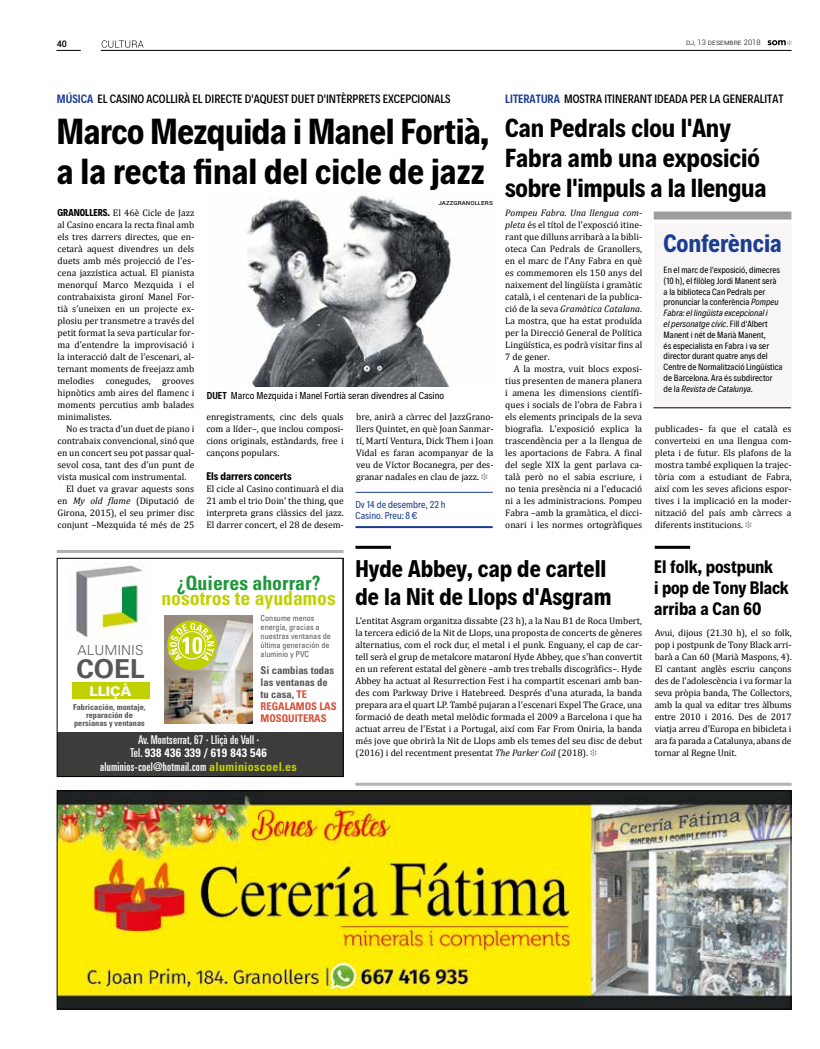
<style>
.page{position:relative;width:820px;height:1049px;background:#fff}
.page>*{position:absolute;margin:0;border:0;box-sizing:border-box;transform-origin:0 0}
.t1{font:700 36px/40px "Decalotype";letter-spacing:-.01em;color:#000}
.t2{font:700 26.1px "Univers LT Std";color:#575756}
.t3{font:700 26px/30px "Decalotype";color:#000}
.t4{font:700 25px "Decalotype";color:#1d3d91}
.t5{font:700 24px/28px "Decalotype";color:#000}
.t6{font:700 condensed 19.7px "Univers LT Std";color:#c1d100}
.t7{font:700 condensed 19.7px "Univers LT Std";color:#1d9739}
.t8{font:700 18px/21px "Decalotype";color:#000}
.t9{font:300 13.8px "Univers LT Std";color:#575756}
.t10{font:900 13.3px "Univers LT Std";color:#fff}
.t11{font:ultra-condensed 12.1px/13.6px "Univers LT Std";letter-spacing:.02em;color:#fff;text-align:center}
.t12{font:500 12px "Decalotype";color:#000}
.t13{font:700 11px "Decalotype";color:#000}
.t14{font:700 condensed 10.6px/12px "Univers LT Std";color:#575756}
.t15{font:10px "Decalotype";color:#000}
.t16{font:10px/11px "Decalotype";color:#1d3d91}
.t17{font:9.5px/12px "Cambria";color:#000;text-align:justify}
.t18{font:9px/10.8px "Decalotype";color:#000}
.t19{font:500 9px "Roboto";color:#000}
.t20{font:700 condensed 8.3px/8px "Univers LT Std";color:#575756;text-align:center}
.t21{font:condensed 8.2px/8.9px "Univers LT Std";color:#575756}
.t22{font:300 7.5px "Roboto";color:#000}
.t23{font:7px "Roboto";color:#000}
.s1{font-weight:600;color:#1d3d91}
.s2{font-family:"Decalotype";font-weight:700;font-size:10px}
.s3{font-style:italic}
.s4{font-weight:600}
.s5{color:#d74f38}
.s6{font-weight:700;font-stretch:condensed}
.s7{font-weight:700;font-stretch:condensed;color:#c1d100}
</style>
<div class="page">
<svg style="left:767px;top:40px;width:24px;height:5px"></svg>
<svg style="left:102px;top:40px;width:41px;height:8px"></svg>
<hr style="left:101px;top:50px;width:690px;height:1px;background:#000">
<svg style="left:56px;top:50px;width:25px;height:1px"></svg>
<hr style="left:355px;top:783px;width:436px;height:3px;background:#b3b2b2">
<hr style="left:57px;top:550px;width:286px;height:3px;background:#b3b2b2">
<img style="left:59px;top:792px;width:730px;height:215px">
<div style="left:57px;top:790px;width:734px;height:219px;border:1px solid #000"></div>
<div style="left:57px;top:732px;width:286px;height:44px;background:#3c3c3b"></div>
<img style="left:75px;top:565px;width:68px;height:75px">
<div style="left:71px;top:683px;width:78px;height:16px;background:#c1d100"></div>
<img style="left:164px;top:616px;width:89px;height:108px">
<div style="left:167px;top:620px;width:50px;height:50px;background:#c1d100;border-radius:50%"></div>
<svg style="left:169px;top:623px;width:45px;height:38px"></svg>
<div style="left:57px;top:558px;width:286px;height:219px;border:1px solid #000"></div>
<img style="left:247px;top:193px;width:204px;height:194px">
<svg style="left:481px;top:473px;width:6px;height:7px"></svg>
<hr style="left:355px;top:492px;width:137px;height:1px;background:#1d3d91">
<hr style="left:355px;top:526px;width:137px;height:2px;background:#1d3d91">
<svg style="left:745px;top:521px;width:6px;height:7px"></svg>
<div style="left:653px;top:223px;width:138px;height:185px;background:#f7f5f6"></div>
<div style="left:653px;top:212px;width:138px;height:8px;background:#9d9d9c"></div>
<hr style="left:653px;top:407px;width:137px;height:1px;background:#000">
<hr style="left:654px;top:546px;width:35px;height:3px;background:#000">
<svg style="left:590px;top:749px;width:6px;height:7px"></svg>
<hr style="left:355px;top:546px;width:36px;height:3px;background:#000">
<p class="t19" style="left:57px;top:37px;width:12px">40</p>
<p class="t22" style="left:685px;top:37px;width:76px">dj, 13 DESEMBRE 2018</p>
<p class="t12" style="left:57px;top:90px;width:395px"><span class="s1">MÚSICA</span> EL CASINO ACOLLIRÀ EL DIRECTE D'AQUEST DUET D'INTÈRPRETS EXCEPCIONALS</p>
<h1 class="t1" style="left:57px;top:110px;width:433px">Marco Mezquida i Manel Fortià, a la recta final del cicle de jazz</h1>
<p class="t17" style="left:57px;top:207px;width:138px"><span class="s2">GRANOLLERS.</span> El 46è Cicle de Jazz al Casino encara la recta final amb els tres darrers directes, que en&shy;cetarà aquest divendres un dels duets amb més projecció de l'es&shy;cena jazzística actual. El pianista menorquí Marco Mezquida i el contrabaixista gironí Manel For&shy;tià s’uneixen en un projecte ex&shy;plosiu per transmetre a través del petit format la seva particular for&shy;ma d’entendre la improvisació i la interacció dalt de l’escenari, al&shy;ternant moments de freejazz amb melodies conegudes, grooves hipnòtics amb aires del flamenc i moments percutius amb balades minimalistes.</p>
<p class="t17" style="left:66px;top:423px;width:130px">No es tracta d’un duet de piano i</p>
<p class="t17" style="left:57px;top:435px;width:138px">contrabaix convencional, sinó que</p>
<p class="t17" style="left:57px;top:447px;width:138px">en un concert seu pot passar qual-</p>
<p class="t17" style="left:57px;top:459px;width:138px">sevol cosa, tant des d’un punt de</p>
<p class="t17" style="left:57px;top:471px;width:130px">vista musical com instrumental.</p>
<p class="t17" style="left:66px;top:483px;width:130px">El duet va gravar aquests sons</p>
<p class="t17" style="left:57px;top:495px;width:138px">en <span class="s3">My old flame</span> (Diputació de</p>
<p class="t17" style="left:57px;top:507px;width:138px">Girona, 2015), el seu primer disc</p>
<p class="t17" style="left:57px;top:519px;width:138px">conjunt –Mezquida té més de 25</p>
<p class="t23" style="left:438px;top:197px;width:55px">jazzgranollers</p>
<p class="t15" style="left:207px;top:389px;width:239px"><span class="s4">DUET</span> Marco Mezquida i Manel Fortià seran divendres al Casino</p>
<p class="t17" style="left:356px;top:411px;width:139px">bre, anirà a càrrec del JazzGrano&shy;llers Quintet, en què Joan Sanmar&shy;tí, Martí Ventura, Dick Them i Joan Vidal es faran acompanyar de la veu de Víctor Bocanegra, per des&shy;granar nadales en clau de jazz.</p>
<p class="t16" style="left:355px;top:498px;width:91px">Dv 14 de desembre, 22 h<br>Casino. Preu: 8 €</p>
<p class="t17" style="left:206px;top:411px;width:139px">enregistraments, cinc dels quals com a líder–, que inclou composi&shy;cions originals, estàndards, free i cançons populars.</p>
<p class="t13" style="left:206px;top:469px;width:87px">Els darrers concerts</p>
<p class="t17" style="left:206px;top:483px;width:139px">El cicle al Casino continuarà el dia 21 amb el trio Doin' the thing, que interpreta grans clàssics del jazz.<br>El darrer concert, el 28 de desem-</p>
<p class="t12" style="left:505px;top:90px;width:280px"><span class="s1">LITERATURA</span> MOSTRA ITINERANT IDEADA PER LA GENERALITAT</p>
<h3 class="t3" style="left:505px;top:112px;width:263px">Can Pedrals clou l'Any<br>Fabra amb una exposició sobre l'impuls a la llengua</h3>
<p class="t17" style="left:505px;top:207px;width:138px"><span class="s3">Pompeu Fabra. Una llengua com&shy;pleta</span> és el títol de l'exposció itine&shy;rant que dilluns arribarà a la bibli&shy;oteca Can Pedrals de Granollers, en el marc de l'Any Fabra en què es commemoren els 150 anys del naixement del lingüísta i gramàtic català, i el centenari de la publica&shy;ció de la seva <span class="s3">Gramàtica Catalana</span>.<br>La mostra, que ha estat produïda per la Direcció General de Política Lingüística, es podrà visitar fins al 7 de gener.</p>
<p class="t17" style="left:505px;top:363px;width:138px;text-indent:9px">A la mostra, vuit blocs exposi&shy;tius presenten de manera planera i amena les dimensions científi&shy;ques i socials de l’obra de Fabra i els elements principals de la seva biografia. L'exposició explica la trascendència per a la llengua de les aportacions de Fabra. A final del segle XIX la gent parlava ca&shy;talà però no el sabia escriure, i no tenia presència ni a l'educació ni a les administracions. Pompeu Fabra –amb la gramàtica, el dicci&shy;onari i les normes ortogràfiques</p>
<h3 class="t4" style="left:663px;top:226px;width:120px">Conferència</h3>
<p class="t18" style="left:663px;top:264px;width:120px">En el marc de l'exposició, dimecres (10 h), el filòleg Jordi Manent serà a la biblioteca Can Pedrals per pronunciar la conferència <span class="s3">Pompeu<br>Fabra: el lingüista excepcional i<br>el personatge cívic</span>. Fill d'Albert<br>Manent i nét de Marià Manent,<br>és especialista en Fabra i va ser director durant quatre anys del<br>Centre de Normalització Lingüística de Barcelona. Ara és subdirector de la <span class="s3">Revista de Catalunya</span>.</p>
<p class="t17" style="left:654px;top:423px;width:138px">publicades– fa que el català es converteixi en una llengua com&shy;pleta i de futur. Els plafons de la mostra també expliquen la trajec&shy;tòria com a estudiant de Fabra, així com les seves aficions espor&shy;tives i la implicació en la moder&shy;nització del país amb càrrecs a diferents institucions.</p>
<h3 class="t9" style="left:77px;top:642px;width:67px">ALUMINIS</h3>
<h2 class="t2" style="left:76px;top:654px;width:70px">COEL</h2>
<p class="t20" style="left:73px;top:703px;width:74px">Fabricación, montaje, reparación de persianas y ventanas</p>
<h3 class="t10" style="left:89px;top:682px;width:43px">LLIÇÀ</h3>
<h3 class="t7" style="left:177px;top:571px;width:145px">¿Quieres ahorrar?</h3>
<h3 class="t6" style="left:161px;top:586px;width:176px">nosotros te ayudamos</h3>
<p class="t21" style="left:260px;top:614px;width:72px">Consume menos energía, gracias a nuestras ventanas de última generación de aluminio y PVC</p>
<p class="t14" style="left:260px;top:664px;width:77px">Si cambias todas las ventanas de tu casa, <span class="s5">TE<br>REGALAMOS LAS<br>MOSQUITERAS</span></p>
<p class="t11" style="left:100px;top:733px;width:198px">Av. Montserrat, 67 · Lliçà de Vall ·<br>Tel. <span class="s6">938 436 339 / 619 843 546 </span>aluminios-coel@hotmail.com <span class="s7">aluminioscoel.es</span></p>
<h3 class="t5" style="left:355px;top:553px;width:257px">Hyde Abbey, cap de cartell de la Nit de Llops d'Asgram</h3>
<p class="t17" style="left:355px;top:615px;width:288px">L'entitat Asgram organitza dissabte (23 h), a la Nau B1 de Roca Umbert, la tercera edició de la Nit de Llops, una proposta de concerts de gèneres alternatius, com el rock dur, el metal i el punk. Enguany, el cap de car&shy;tell serà el grup de metalcore mataroní Hyde Abbey, que s'han convertit en un referent estatal del gènere –amb tres treballs discogràfics–. Hyde Abbey ha actuat al Resurrection Fest i ha compartit escenari amb ban&shy;des com Parkway Drive i Hatebreed. Després d'una aturada, la banda prepara ara el quart LP. També pujaran a l'escenari Expel The Grace, una formació de death metal melòdic formada el 2009 a Barcelona i que ha actuat arreu de l'Estat i a Portugal, així com Far From Oniria, la banda més jove que obrirà la Nit de Llops amb els temes del seu disc de debut (2016) i del recentment presentat <span class="s3">The Parker Coil</span> (2018).</p>
<h3 class="t8" style="left:654px;top:555px;width:136px">El folk, postpunk<br>i pop de Tony Black arriba a Can 60</h3>
<p class="t17" style="left:654px;top:627px;width:138px">Avui, dijous (21.30 h), el so folk, pop i postpunk de Tony Black arri&shy;barà a Can 60 (Marià Maspons, 4).<br>El cantant anglès escriu cançons des de l'adolescència i va formar la seva pròpia banda, The Collectors, amb la qual va editar tres àlbums entre 2010 i 2016. Des de 2017 viatja arreu d'Europa en bibicleta i ara fa parada a Catalunya, abans de tornar al Regne Unit.</p>
</div>
